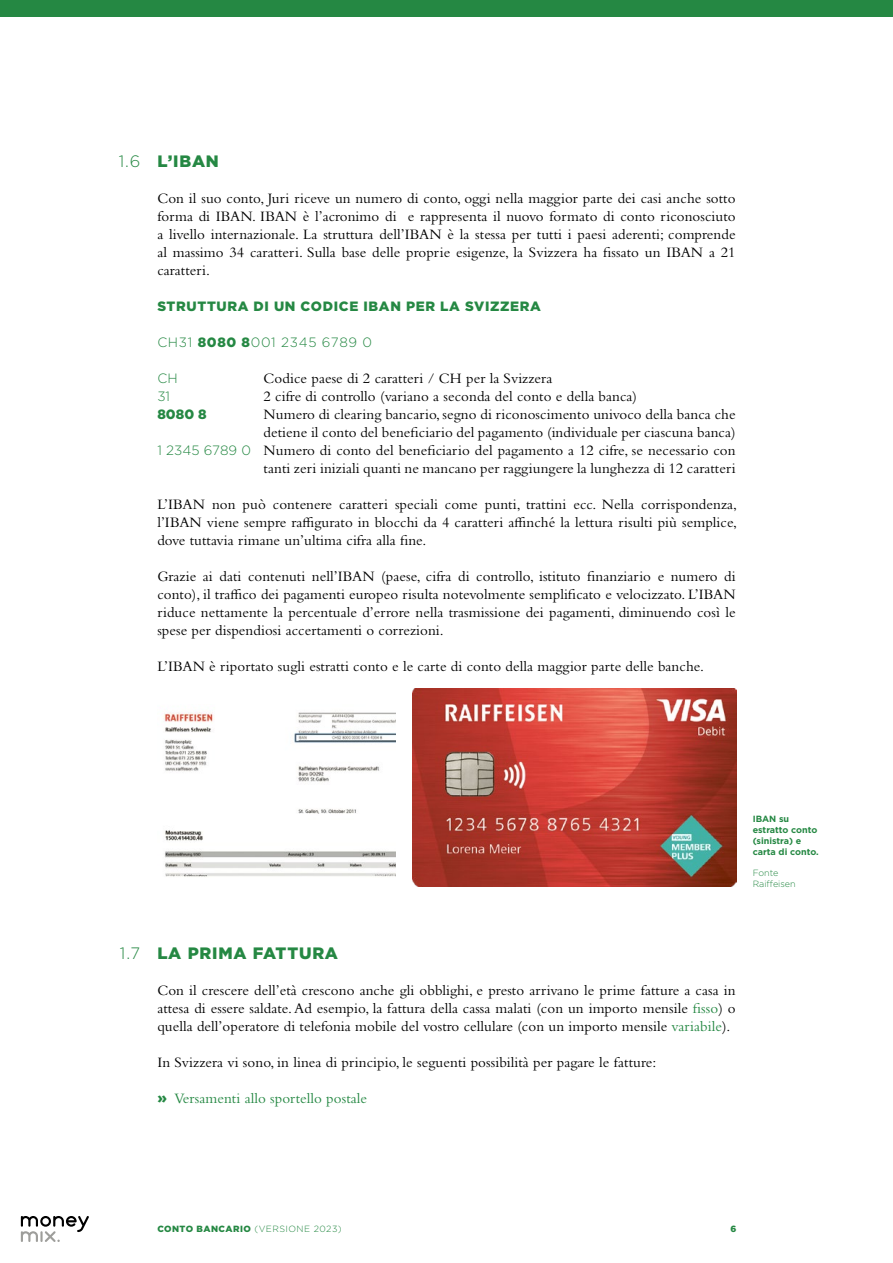
<style>
.page{position:relative;width:893px;height:1263px;background:#fff}
.page>*{position:absolute;margin:0;border:0;box-sizing:border-box;transform-origin:0 0}
.t1{font:900 16.5px "Gotham";letter-spacing:.05em;color:#258843}
.t2{font:300 16.5px "Gotham";color:#258843}
.t3{font:15px/18px "Bembo Std";letter-spacing:.005em;color:#000;text-align:justify}
.t4{font:15px "Bembo Std";letter-spacing:.005em;color:#258843}
.t5{font:900 13.5px "Gotham";letter-spacing:.05em;color:#258843}
.t6{font:300 13.5px "Gotham";letter-spacing:.05em;color:#258843}
.t7{font:700 9px/10.8px "Gotham";color:#258843}
.t8{font:300 9px "Gotham";letter-spacing:.05em;color:#258843}
.t9{font:300 9px/10.8px "Gotham";color:#258843}
.t10{font:900 9px "Gotham";color:#258843}
.s1{font-weight:900}
.s2{font-family:"Gotham";font-weight:300;font-size:13.5px;color:#258843}
.s3{color:#258843}
.s4{font-family:"Gotham";font-weight:900}
</style>
<div class="page">
<div style="left:0;top:0;width:893px;height:17px;background:#258843"></div>
<svg style="left:21px;top:1216px;width:68px;height:26px"></svg>
<img style="left:164px;top:712px;width:231px;height:165px">
<img style="left:412px;top:689px;width:324px;height:198px">
<p class="t2" style="left:119px;top:151px;width:23px">1.6</p>
<p class="t1" style="left:157px;top:150px;width:63px">L’IBAN</p>
<p class="t3" style="left:157px;top:189px;width:580px">Con il suo conto, Juri riceve un numero di conto, oggi nella maggior parte dei casi anche sotto forma di IBAN. IBAN è l’acronimo di e rappresenta il nuovo formato di conto riconosciuto a livello internazionale. La struttura dell’IBAN è la stessa per tutti i paesi aderenti; comprende al massimo 34 caratteri. Sulla base delle proprie esigenze, la Svizzera ha fissato un IBAN a 21 caratteri.</p>
<p class="t5" style="left:157px;top:297px;width:385px">STRUTTURA DI UN CODICE IBAN PER LA SVIZZERA</p>
<p class="t6" style="left:157px;top:334px;width:216px">CH31 <span class="s1">8080 8</span>001 2345 6789 0</p>
<p class="t6" style="left:157px;top:370px;width:22px">CH</p>
<p class="t3" style="left:264px;top:369px;width:290px">Codice paese di 2 caratteri / CH per la Svizzera</p>
<p class="t6" style="left:157px;top:388px;width:14px">31</p>
<p class="t3" style="left:264px;top:387px;width:375px">2 cifre di controllo (variano a seconda del conto e della banca)</p>
<p class="t5" style="left:157px;top:405px;width:51px">8080 8</p>
<p class="t3" style="left:157px;top:405px;width:580px;text-align:right">Numero di clearing bancario, segno di riconoscimento univoco della banca che<br>detiene il conto del beneficiario del pagamento (individuale per ciascuna banca)<br><span class="s2">1 2345 6789 0</span> Numero di conto del beneficiario del pagamento a 12 cifre, se necessario con tanti zeri iniziali quanti ne mancano per raggiungere la lunghezza di 12 caratteri</p>
<p class="t3" style="left:157px;top:495px;width:581px">L’IBAN non può contenere caratteri speciali come punti, trattini ecc. Nella corrispondenza, l’IBAN viene sempre raffigurato in blocchi da 4 caratteri affinché la lettura risulti più semplice, dove tuttavia rimane un’ultima cifra alla fine.</p>
<p class="t3" style="left:157px;top:567px;width:580px">Grazie ai dati contenuti nell’IBAN (paese, cifra di controllo, istituto finanziario e numero di conto), il traffico dei pagamenti europeo risulta notevolmente semplificato e velocizzato. L’IBAN riduce nettamente la percentuale d’errore nella trasmissione dei pagamenti, diminuendo così le spese per dispendiosi accertamenti o correzioni.</p>
<p class="t3" style="left:157px;top:657px;width:548px">L’IBAN è riportato sugli estratti conto e le carte di conto della maggior parte delle banche.</p>
<p class="t7" style="left:753px;top:813px;width:68px">IBAN su estratto conto (sinistra) e carta di conto.</p>
<p class="t9" style="left:753px;top:867px;width:45px">Fonte<br>Raiffeisen</p>
<p class="t2" style="left:120px;top:943px;width:22px">1.7</p>
<p class="t1" style="left:157px;top:942px;width:182px">LA PRIMA FATTURA</p>
<p class="t3" style="left:157px;top:981px;width:580px">Con il crescere dell’età crescono anche gli obblighi, e presto arrivano le prime fatture a casa in attesa di essere saldate. Ad esempio, la fattura della cassa malati (con un importo mensile <span class="s3">fisso</span>) o quella dell’operatore di telefonia mobile del vostro cellulare (con un importo mensile <span class="s3">variabile</span>).</p>
<p class="t3" style="left:157px;top:1053px;width:501px">In Svizzera vi sono, in linea di principio, le seguenti possibilità per pagare le fatture:</p>
<p class="t4" style="left:157px;top:1089px;width:211px"><span class="s4">»</span> Versamenti allo sportello postale</p>
<p class="t8" style="left:157px;top:1223px;width:186px"><span class="s1">CONTO BANCARIO</span> (VERSIONE 2023)</p>
<p class="t10" style="left:730px;top:1223px;width:7px">6</p>
</div>
